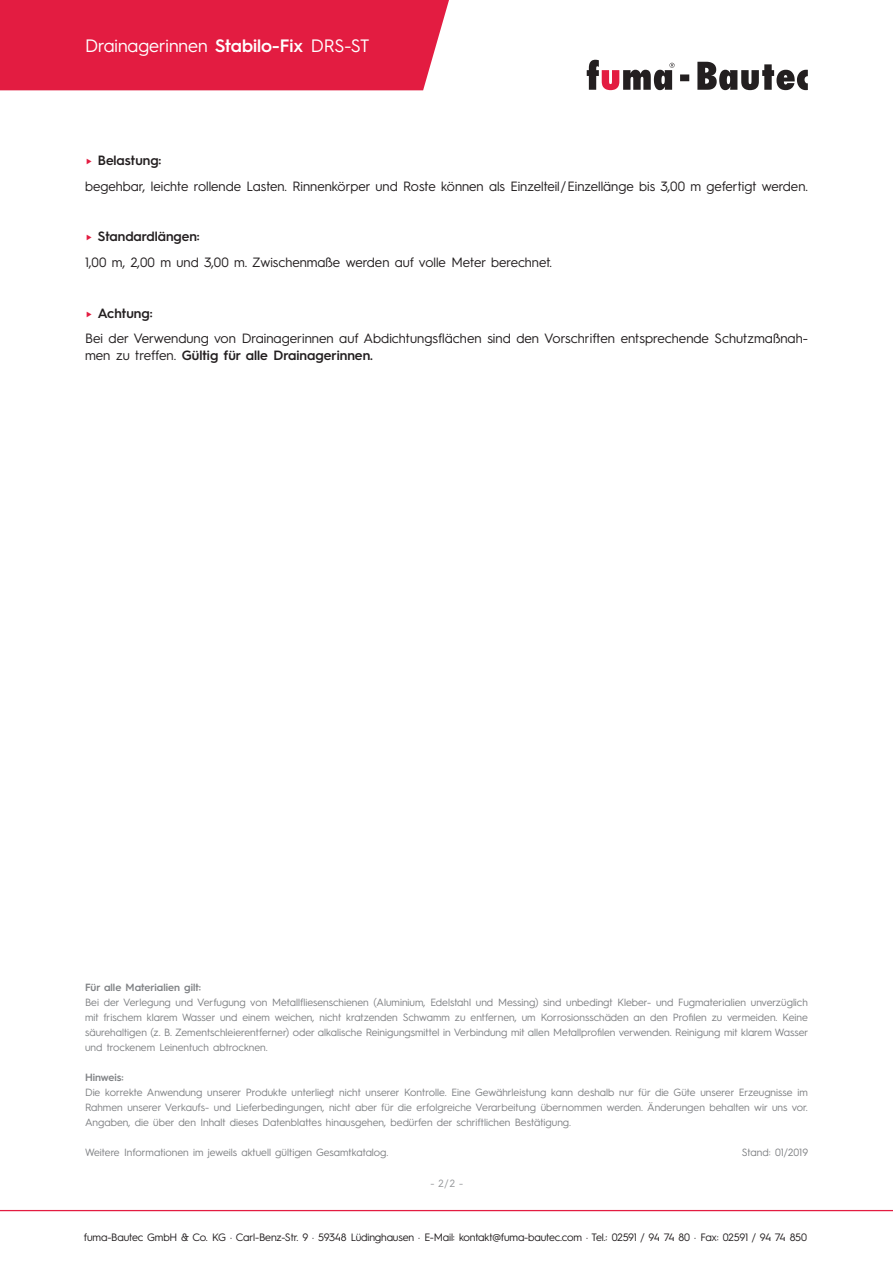
<style>
.page{position:relative;width:893px;height:1263px;background:#fff}
.page>*{position:absolute;margin:0;border:0;box-sizing:border-box;transform-origin:0 0}
.t1{font:18px "Hurme Geometric Sans 3";color:#fff}
.t2{font:13.5px/25.5px "Hurme Geometric Sans 3";color:#231f20}
.t3{font:600 13.5px "Hurme Geometric Sans 3";color:#231f20}
.t4{font:10.8px "Hurme Geometric Sans 3";letter-spacing:-.015em;color:#231f20}
.t5{font:10.5px/15px "Hurme Geometric Sans 3";color:#808285;text-align:justify}
.t6{font:600 10.5px "Hurme Geometric Sans 3";color:#808285}
.t7{font:10.5px "Hurme Geometric Sans 3";color:#939598}
.s1{font-weight:600}
.s2{font-weight:600;color:#e31c41}
.s3{font-weight:400}
</style>
<div class="page">
<div style="left:0;top:0;width:449px;height:90px;background:#e31c41"></div>
<svg style="left:680px;top:62px;width:128px;height:28px"></svg>
<svg style="left:587px;top:60px;width:87px;height:30px"></svg>
<hr style="left:0;top:1210px;width:893px;height:1px;background:#e31c41">
<h1 class="t1" style="left:85px;top:34px;width:286px">Drainagerinnen <span class="s1">Stabilo-Fix</span> DRS-ST</h1>
<p class="t2" style="left:85px;top:147px;width:724px"><span class="s2">►</span> <span class="s1">Belastung:<br></span>begehbar, leichte rollende Lasten. Rinnenkörper und Roste können als Einzelteil/Einzellänge bis 3,00 m gefertigt werden.</p>
<p class="t2" style="left:85px;top:223px;width:468px"><span class="s2">►</span> <span class="s1">Standardlängen:<br></span>1,00 m, 2,00 m und 3,00 m. Zwischenmaße werden auf volle Meter berechnet.</p>
<p class="t2" style="left:85px;top:299px;width:724px"><span class="s2">►</span> <span class="s1">Achtung:<br></span>Bei der Verwendung von Drainagerinnen auf Abdichtungsflächen sind den Vorschriften entsprechende Schutzmaßnah-</p>
<p class="t3" style="left:85px;top:346px;width:289px"><span class="s3">men zu treffen.</span> Gültig für alle Drainagerinnen.</p>
<p class="t6" style="left:85px;top:980px;width:118px">Für alle Materialien gilt:</p>
<p class="t5" style="left:85px;top:994px;width:725px">Bei der Verlegung und Verfugung von Metallfliesenschienen (Aluminium, Edelstahl und Messing) sind unbedingt Kleber- und Fugmaterialien unverzüglich mit frischem klarem Wasser und einem weichen, nicht kratzenden Schwamm zu entfernen, um Korrosionsschäden an den Profilen zu vermeiden. Keine säurehaltigen (z. B. Zementschleierentferner) oder alkalische Reinigungsmittel in Verbindung mit allen Metallprofilen verwenden. Reinigung mit klarem Wasser und trockenem Leinentuch abtrocknen.</p>
<p class="t6" style="left:85px;top:1070px;width:40px">Hinweis:</p>
<p class="t5" style="left:85px;top:1084px;width:724px">Die korrekte Anwendung unserer Produkte unterliegt nicht unserer Kontrolle. Eine Gewährleistung kann deshalb nur für die Güte unserer Erzeugnisse im Rahmen unserer Verkaufs- und Lieferbedingungen, nicht aber für die erfolgreiche Verarbeitung übernommen werden. Änderungen behalten wir uns vor.<br>Angaben, die über den Inhalt dieses Datenblattes hinausgehen, bedürfen der schriftlichen Bestätigung.</p>
<p class="t5" style="left:85px;top:1144px;width:305px">Weitere Informationen im jeweils aktuell gültigen Gesamtkatalog.</p>
<p class="t5" style="left:742px;top:1144px;width:68px">Stand: 01/2019</p>
<p class="t7" style="left:430px;top:1175px;width:34px">- 2/2 -</p>
<p class="t4" style="left:84px;top:1230px;width:725px">fuma-Bautec GmbH &amp; Co. KG · Carl-Benz-Str. 9 · 59348 Lüdinghausen · E-Mail: kontakt@fuma-bautec.com · Tel.: 02591 / 94 74 80 · Fax: 02591 / 94 74 850</p>
</div>
